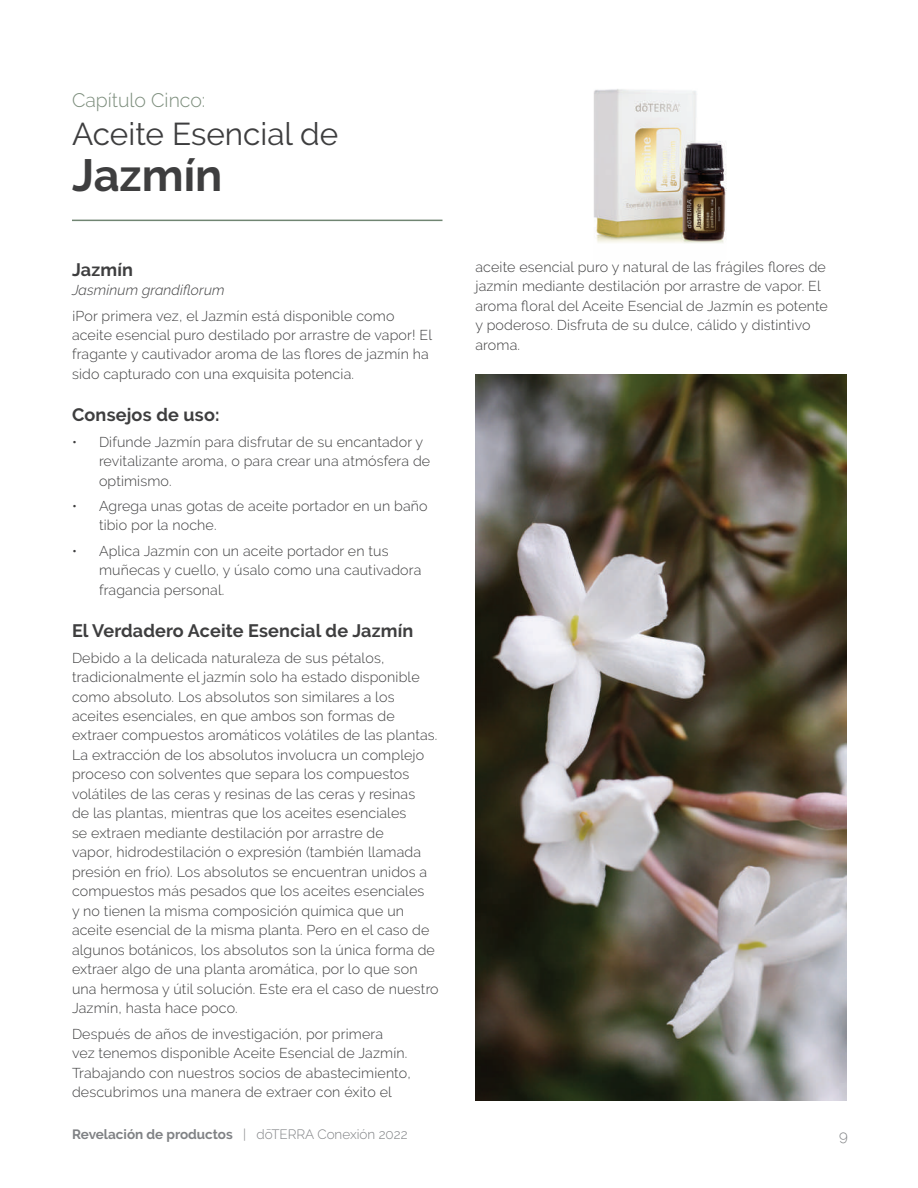
<style>
.page{position:relative;width:918px;height:1188px;background:#fff}
.page>*{position:absolute;margin:0;border:0;box-sizing:border-box;transform-origin:0 0}
.t1{font:700 45px "Raleway";color:#3e3e3f}
.t2{font:31.5px "Raleway";color:#3e3e3f}
.t3{font:300 19.5px "Raleway";color:#7c8d7c}
.t4{font:700 18px "Raleway";letter-spacing:.01em;color:#3e3e3f}
.t5{font:300 15px "Raleway";color:#808285}
.t6{font:300 14.25px/19.5px "Raleway";letter-spacing:.01em;color:#3e3e3f}
.t7{font:italic 300 14.25px "Raleway";letter-spacing:.01em;color:#3e3e3f}
.t8{font:700 13.5px "Raleway";color:#808285}
.s1{font-weight:300}
</style>
<div class="page">
<hr style="left:72px;top:220px;width:370px;height:1px;background:#708572">
<img style="left:593px;top:89px;width:134px;height:154px">
<img style="left:476px;top:374px;width:370px;height:727px">
<h3 class="t3" style="left:72px;top:89px;width:135px">Capítulo Cinco:</h3>
<h2 class="t2" style="left:72px;top:116px;width:268px">Aceite Esencial de</h2>
<h1 class="t1" style="left:72px;top:150px;width:152px">Jazmín</h1>
<p class="t4" style="left:72px;top:259px;width:63px">Jazmín</p>
<p class="t7" style="left:72px;top:282px;width:154px">Jasminum grandiflorum</p>
<p class="t6" style="left:72px;top:306px;width:362px">¡Por primera vez, el Jazmín está disponible como aceite esencial puro destilado por arrastre de vapor! El fragante y cautivador aroma de las flores de jazmín ha sido capturado con una exquisita potencia.</p>
<p class="t4" style="left:72px;top:404px;width:149px">Consejos de uso:</p>
<p class="t6" style="left:99px;top:432px;width:333px;text-indent:-27px">• Difunde Jazmín para disfrutar de su encantador y revitalizante aroma, o para crear una atmósfera de optimismo.</p>
<p class="t6" style="left:99px;top:496px;width:330px;text-indent:-27px">• Agrega unas gotas de aceite portador en un baño tibio por la noche.</p>
<p class="t6" style="left:99px;top:541px;width:324px;text-indent:-27px">• Aplica Jazmín con un aceite portador en tus muñecas y cuello, y úsalo como una cautivadora fragancia personal.</p>
<p class="t4" style="left:72px;top:620px;width:343px">El Verdadero Aceite Esencial de Jazmín</p>
<p class="t6" style="left:72px;top:648px;width:368px">Debido a la delicada naturaleza de sus pétalos, tradicionalmente el jazmín solo ha estado disponible como absoluto. Los absolutos son similares a los aceites esenciales, en que ambos son formas de extraer compuestos aromáticos volátiles de las plantas.<br>La extracción de los absolutos involucra un complejo proceso con solventes que separa los compuestos volátiles de las ceras y resinas de las ceras y resinas<br>de las plantas, mientras que los aceites esenciales<br>se extraen mediante destilación por arrastre de<br>vapor, hidrodestilación o expresión (también llamada presión en frío). Los absolutos se encuentran unidos a compuestos más pesados que los aceites esenciales<br>y no tienen la misma composición química que un aceite esencial de la misma planta. Pero en el caso de algunos botánicos, los absolutos son la única forma de extraer algo de una planta aromática, por lo que son una hermosa y útil solución. Este era el caso de nuestro Jazmín, hasta hace poco.</p>
<p class="t6" style="left:72px;top:1024px;width:340px">Después de años de investigación, por primera<br>vez tenemos disponible Aceite Esencial de Jazmín.<br>Trabajando con nuestros socios de abastecimiento, descubrimos una manera de extraer con éxito el</p>
<p class="t6" style="left:476px;top:257px;width:354px">aceite esencial puro y natural de las frágiles flores de jazmín mediante destilación por arrastre de vapor. El aroma floral del Aceite Esencial de Jazmín es potente y poderoso. Disfruta de su dulce, cálido y distintivo aroma.</p>
<p class="t8" style="left:72px;top:1127px;width:337px">Revelación de productos <span class="s1">| dōTERRA Conexión 2022</span></p>
<p class="t5" style="left:839px;top:1127px;width:10px">9</p>
</div>
